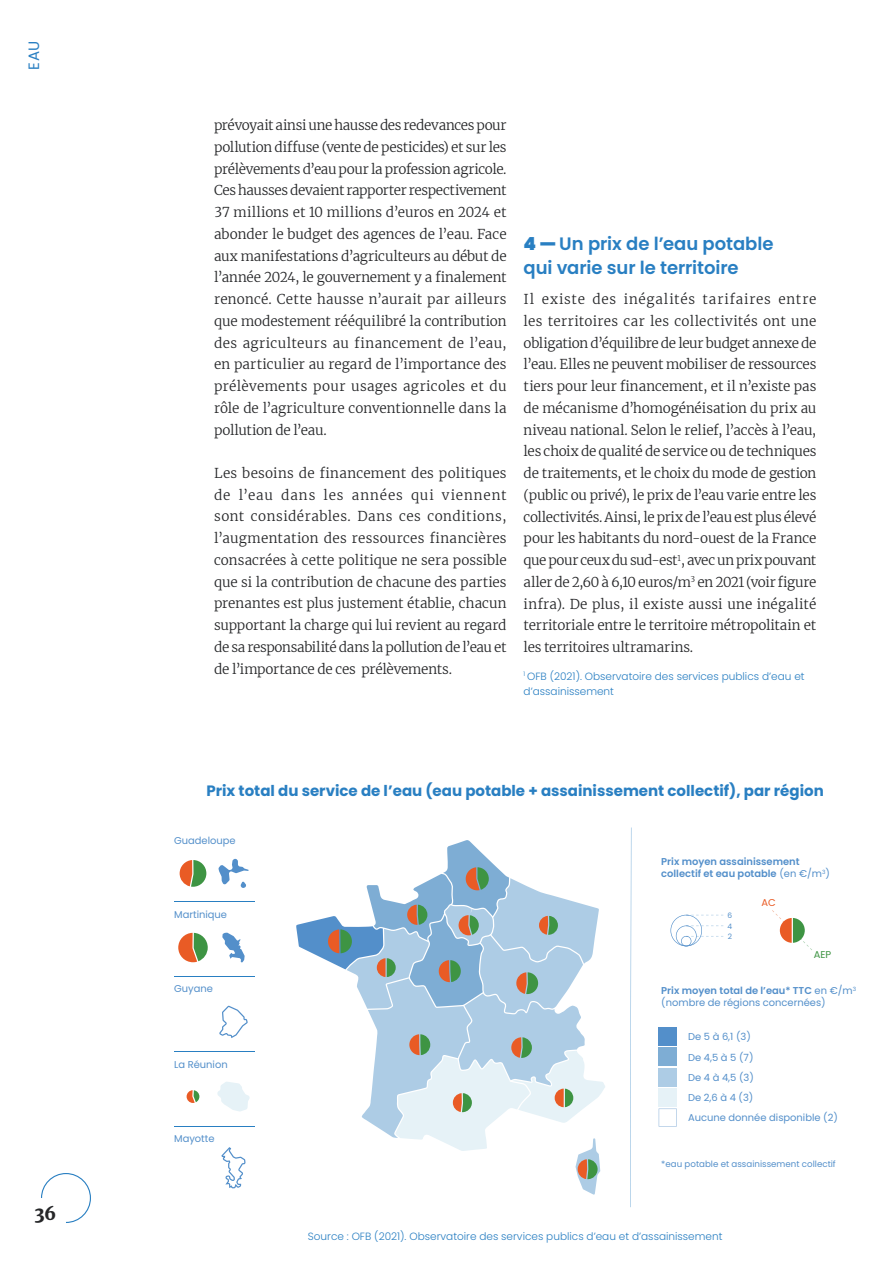
<style>
.page{position:relative;width:893px;height:1263px;background:#fff}
.page>*{position:absolute;margin:0;border:0;box-sizing:border-box;transform-origin:0 0}
.t1{font:600 18px/24px "Poppins";letter-spacing:-.005em;color:#297fc2}
.t2{font:900 18px "Merriweather";color:#252628}
.t3{font:700 15px "Poppins";color:#297fc2}
.t4{font:15px "Poppins";color:#297fc2}
.t5{font:300 13.5px/21.8px "Merriweather";letter-spacing:-.01em;color:#252628;text-align:justify}
.t6{font:300 10.5px/15px "Poppins";color:#297fc2}
.t7{font:9.9px/20.2px "Poppins";color:#538fca}
.t8{font:600 9.9px/11.9px "Poppins";color:#538fca}
.t9{font:9.9px "Poppins";color:#3e9443}
.t10{font:9.9px "Poppins";color:#e95b25}
.t11{font:8.7px "Poppins";color:#538fca}
.t12{font:7.5px/10.6px "Poppins";color:#538fca;text-align:justify}
.s1{font-weight:900}
.s2{font-weight:400}
.s3{font-weight:600}
</style>
<div class="page">
<svg style="left:41px;top:1173px;width:50px;height:50px"></svg>
<svg style="left:217px;top:1082px;width:33px;height:29px"></svg>
<svg style="left:218px;top:858px;width:30px;height:30px"></svg>
<svg style="left:222px;top:933px;width:23px;height:29px"></svg>
<svg style="left:219px;top:1006px;width:29px;height:32px"></svg>
<svg style="left:221px;top:1147px;width:24px;height:41px"></svg>
<svg style="left:296px;top:840px;width:309px;height:354px"></svg>
<svg style="left:180px;top:860px;width:26px;height:27px"></svg>
<svg style="left:178px;top:933px;width:30px;height:29px"></svg>
<svg style="left:187px;top:1090px;width:12px;height:13px"></svg>
<svg style="left:630px;top:841px;width:1px;height:366px"></svg>
<hr style="left:174px;top:902px;width:81px;height:1px;background:#297fc2">
<hr style="left:174px;top:976px;width:81px;height:1px;background:#297fc2">
<hr style="left:174px;top:1051px;width:81px;height:1px;background:#297fc2">
<hr style="left:174px;top:1126px;width:81px;height:1px;background:#297fc2">
<div style="left:659px;top:1028px;width:18px;height:18px;background:#538fca"></div>
<div style="left:659px;top:1048px;width:18px;height:18px;background:#7eadd4"></div>
<div style="left:659px;top:1068px;width:18px;height:18px;background:#adcce5"></div>
<div style="left:659px;top:1088px;width:18px;height:18px;background:#e6f2f7"></div>
<svg style="left:659px;top:1108px;width:18px;height:19px"></svg>
<svg style="left:670px;top:915px;width:53px;height:31px"></svg>
<svg style="left:772px;top:910px;width:40px;height:40px"></svg>
<p class="t4" style="left:25px;top:70px;width:31px;rotate:-90deg">EAU</p>
<h1 class="t2" style="left:35px;top:1201px;width:23px">36</h1>
<p class="t5" style="left:214px;top:114px;width:294px">prévoyait ainsi une hausse des redevances pour pollution diffuse (vente de pesticides) et sur les prélèvements d’eau pour la profession agricole.<br>Ces hausses devaient rapporter respectivement 37 millions et 10 millions d’euros en 2024 et abonder le budget des agences de l’eau. Face aux manifestations d’agriculteurs au début de l’année 2024, le gouvernement y a finalement renoncé. Cette hausse n’aurait par ailleurs que modestement rééquilibré la contribution des agriculteurs au financement de l’eau, en particulier au regard de l’importance des prélèvements pour usages agricoles et du rôle de l’agriculture conventionnelle dans la pollution de l’eau.</p>
<p class="t5" style="left:214px;top:462px;width:294px">Les besoins de financement des politiques de l’eau dans les années qui viennent sont considérables. Dans ces conditions, l’augmentation des ressources financières consacrées à cette politique ne sera possible que si la contribution de chacune des parties prenantes est plus justement établie, chacun supportant la charge qui lui revient au regard de sa responsabilité dans la pollution de l’eau et de l’importance de ces prélèvements.</p>
<h1 class="t1" style="left:524px;top:232px;width:251px"><span class="s1">4 —</span> Un prix de l’eau potable qui varie sur le territoire</h1>
<p class="t5" style="left:524px;top:288px;width:294px">Il existe des inégalités tarifaires entre les territoires car les collectivités ont une obligation d’équilibre de leur budget annexe de l’eau. Elles ne peuvent mobiliser de ressources tiers pour leur financement, et il n’existe pas de mécanisme d’homogénéisation du prix au niveau national. Selon le relief, l’accès à l’eau, les choix de qualité de service ou de techniques de traitements, et le choix du mode de gestion (public ou privé), le prix de l’eau varie entre les collectivités. Ainsi, le prix de l’eau est plus élevé pour les habitants du nord-ouest de la France que pour ceux du sud-est<sup>1</sup>, avec un prix pouvant aller de 2,60 à 6,10 euros/m<sup>3</sup> en 2021 (voir figure infra). De plus, il existe aussi une inégalité territoriale entre le territoire métropolitain et les territoires ultramarins.</p>
<p class="t6" style="left:524px;top:669px;width:282px"><sup>1</sup> OFB (2021). Observatoire des services publics d’eau et d’assainissement</p>
<p class="t3" style="left:206px;top:782px;width:619px">Prix total du service de l’eau (eau potable + assainissement collectif), par région</p>
<p class="t7" style="left:174px;top:830px;width:63px">Guadeloupe</p>
<p class="t7" style="left:174px;top:904px;width:54px">Martinique</p>
<p class="t7" style="left:174px;top:978px;width:40px">Guyane</p>
<p class="t7" style="left:174px;top:1055px;width:55px">La Réunion</p>
<p class="t7" style="left:174px;top:1129px;width:42px">Mayotte</p>
<p class="t8" style="left:661px;top:856px;width:170px">Prix moyen assainissement collectif et eau potable <span class="s2">(en €/m</span><sup>3</sup><span class="s2">)</span></p>
<p class="t12" style="left:728px;top:910px;width:6px">6<br>4<br>2</p>
<p class="t10" style="left:761px;top:896px;width:16px">AC</p>
<p class="t9" style="left:814px;top:948px;width:19px">AEP</p>
<p class="t7" style="left:661px;top:984px;width:196px;line-height:12.5px"><span class="s3">Prix moyen total de l’eau* TTC</span> en €/m<sup>3 </sup>(nombre de régions concernées)</p>
<p class="t7" style="left:688px;top:1027px;width:151px">De 5 à 6,1 (3)<br>De 4,5 à 5 (7)<br>De 4 à 4,5 (3)<br>De 2,6 à 4 (3)<br>Aucune donnée disponible (2)</p>
<p class="t11" style="left:661px;top:1159px;width:176px">*eau potable et assainissement collectif</p>
<p class="t6" style="left:308px;top:1229px;width:416px">Source : OFB (2021). Observatoire des services publics d’eau et d’assainissement</p>
</div>
